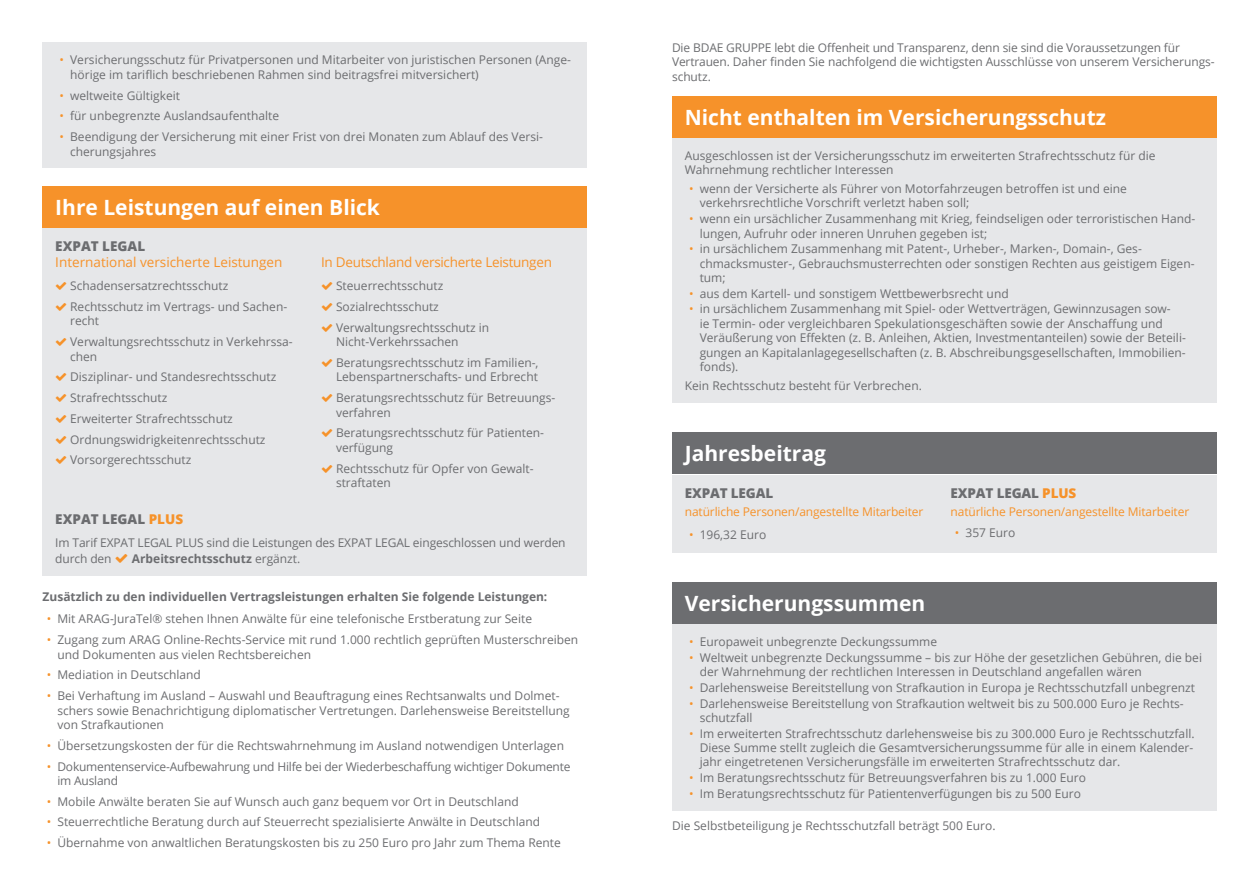
<style>
.page{position:relative;width:1259px;height:893px;background:#fff}
.page>*{position:absolute;margin:0;border:0;box-sizing:border-box;transform-origin:0 0}
.t1{font:700 21px "Open Sans";color:#fff}
.t2{font:13.5px/16.2px "Open Sans";color:#f6922a}
.BDAE_List_Bulletpoin{font:800 13.5px "Open Sans";letter-spacing:-.01em;color:#6c6d70}
.t3{font:13.5px "Open Sans";letter-spacing:-.02em;color:#f6922a}
.Absatz{font:12px/14.4px "Open Sans";color:#6c6d70}
.Absatz-2{font:700 12px "Open Sans";color:#6c6d70}
.BDAE_List_Bulletpoin-2{font:12px "Open Sans";letter-spacing:-.01em;color:#f6922a}
.s1{color:#f6922a}
.s2{font-weight:800;color:#6c6d70}
.s3{font-weight:400}
</style>
<div class="page">
<div style="left:43px;top:43px;width:544px;height:125px;background:#e6e7e9"></div>
<div style="left:672px;top:138px;width:544px;height:264px;background:#e6e7e9"></div>
<div style="left:672px;top:97px;width:544px;height:41px;background:#f6922a"></div>
<div style="left:43px;top:501px;width:544px;height:75px;background:#e6e7e9"></div>
<div style="left:43px;top:186px;width:544px;height:42px;background:#f6922a"></div>
<div style="left:43px;top:228px;width:544px;height:272px;background:#e6e7e9"></div>
<div style="left:672px;top:432px;width:544px;height:42px;background:#6c6d70"></div>
<div style="left:672px;top:475px;width:544px;height:78px;background:#e6e7e9"></div>
<div style="left:672px;top:624px;width:544px;height:187px;background:#e6e7e9"></div>
<div style="left:672px;top:583px;width:544px;height:41px;background:#6c6d70"></div>
<p class="Absatz" style="left:70px;top:53px;width:502px;text-indent:-11px"><span class="s1">•</span> Versicherungsschutz für Privatpersonen und Mitarbeiter von juristischen Personen (Ange&shy;hörige im tariflich beschriebenen Rahmen sind beitragsfrei mitversichert)</p>
<p class="Absatz" style="left:60px;top:88px;width:122px"><span class="s1">•</span> weltweite Gültigkeit</p>
<p class="Absatz" style="left:60px;top:109px;width:221px"><span class="s1">•</span> für unbegrenzte Auslandsaufenthalte</p>
<p class="Absatz" style="left:70px;top:129px;width:474px;text-indent:-11px"><span class="s1">•</span> Beendigung der Versicherung mit einer Frist von drei Monaten zum Ablauf des Versi&shy;cherungsjahres</p>
<p class="t1" style="left:55px;top:193px;width:326px">Ihre Leistungen auf einen Blick</p>
<p class="t2" style="left:55px;top:238px;width:229px"><span class="s2">EXPAT LEGAL<br></span>International versicherte Leistungen</p>
<p class="Absatz" style="left:70px;top:278px;width:160px">Schadensersatzrechtsschutz</p>
<p class="Absatz" style="left:70px;top:299px;width:218px">Rechtsschutz im Vertrags- und Sachen&shy;recht</p>
<p class="Absatz" style="left:70px;top:334px;width:224px">Verwaltungsrechtsschutz in Verkehrssa&shy;chen</p>
<p class="Absatz" style="left:70px;top:369px;width:208px">Disziplinar- und Standesrechtsschutz</p>
<p class="Absatz" style="left:70px;top:390px;width:99px">Strafrechtsschutz</p>
<p class="Absatz" style="left:70px;top:411px;width:164px">Erweiterter Strafrechtsschutz</p>
<p class="Absatz" style="left:70px;top:432px;width:197px">Ordnungswidrigkeitenrechtsschutz</p>
<p class="Absatz" style="left:70px;top:453px;width:123px">Vorsorgerechtsschutz</p>
<p class="t3" style="left:321px;top:253px;width:232px">In Deutschland versicherte Leistungen</p>
<p class="Absatz" style="left:336px;top:278px;width:109px">Steuerrechtsschutz</p>
<p class="Absatz" style="left:336px;top:299px;width:104px">Sozialrechtsschutz</p>
<p class="Absatz" style="left:336px;top:320px;width:155px">Verwaltungsrechtsschutz in<br>Nicht-Verkehrssachen</p>
<p class="Absatz" style="left:336px;top:355px;width:204px">Beratungsrechtsschutz im Familien-,<br>Lebenspartnerschafts- und Erbrecht</p>
<p class="Absatz" style="left:336px;top:390px;width:221px">Beratungsrechtsschutz für Betreuungs&shy;verfahren</p>
<p class="Absatz" style="left:336px;top:425px;width:210px">Beratungsrechtsschutz für Patienten&shy;verfügung</p>
<p class="Absatz" style="left:336px;top:461px;width:199px">Rechtsschutz für Opfer von Gewalt&shy;straftaten</p>
<p class="BDAE_List_Bulletpoin" style="left:55px;top:509px;width:129px">EXPAT LEGAL <span class="s1">PLUS</span></p>
<p class="Absatz" style="left:55px;top:534px;width:512px;line-height:16.2px">Im Tarif EXPAT LEGAL PLUS sind die Leistungen des EXPAT LEGAL eingeschlossen und werden durch den</p>
<p class="Absatz-2" style="left:132px;top:550px;width:170px">Arbeitsrechtsschutz <span class="s3">ergänzt.</span></p>
<p class="Absatz-2" style="left:43px;top:588px;width:506px">Zusätzlich zu den individuellen Vertragsleistungen erhalten Sie folgende Leistungen:</p>
<p class="Absatz" style="left:47px;top:611px;width:487px"><span class="s1">•</span> Mit ARAG-JuraTel® stehen Ihnen Anwälte für eine telefonische Erstberatung zur Seite</p>
<p class="Absatz" style="left:57px;top:632px;width:522px;text-indent:-11px"><span class="s1">•</span> Zugang zum ARAG Online-Rechts-Service mit rund 1.000 rechtlich geprüften Musterschreiben und Dokumenten aus vielen Rechtsbereichen</p>
<p class="Absatz" style="left:47px;top:667px;width:156px"><span class="s1">•</span> Mediation in Deutschland</p>
<p class="Absatz" style="left:57px;top:688px;width:514px;text-indent:-11px"><span class="s1">•</span> Bei Verhaftung im Ausland – Auswahl und Beauftragung eines Rechtsanwalts und Dolmet&shy;schers sowie Benachrichtigung diplomatischer Vertretungen. Darlehensweise Bereitstellung von Strafkautionen</p>
<p class="Absatz" style="left:47px;top:738px;width:519px"><span class="s1">•</span> Übersetzungskosten der für die Rechtswahrnehmung im Ausland notwendigen Unterlagen</p>
<p class="Absatz" style="left:57px;top:759px;width:515px;text-indent:-11px"><span class="s1">•</span> Dokumentenservice-Aufbewahrung und Hilfe bei der Wiederbeschaffung wichtiger Dokumente im Ausland</p>
<p class="Absatz" style="left:47px;top:794px;width:473px"><span class="s1">•</span> Mobile Anwälte beraten Sie auf Wunsch auch ganz bequem vor Ort in Deutschland</p>
<p class="Absatz" style="left:47px;top:815px;width:495px"><span class="s1">•</span> Steuerrechtliche Beratung durch auf Steuerrecht spezialisierte Anwälte in Deutschland</p>
<p class="Absatz" style="left:47px;top:835px;width:515px"><span class="s1">•</span> Übernahme von anwaltlichen Beratungskosten bis zu 250 Euro pro Jahr zum Thema Rente</p>
<p class="Absatz" style="left:672px;top:40px;width:544px">Die BDAE GRUPPE lebt die Offenheit und Transparenz, denn sie sind die Voraussetzungen für<br>Vertrauen. Daher finden Sie nachfolgend die wichtigsten Ausschlüsse von unserem Versicherungs&shy;schutz.</p>
<p class="t1" style="left:685px;top:103px;width:423px">Nicht enthalten im Versicherungsschutz</p>
<p class="Absatz" style="left:685px;top:148px;width:472px">Ausgeschlossen ist der Versicherungsschutz im erweiterten Strafrechtsschutz für die<br>Wahrnehmung rechtlicher Interessen</p>
<p class="Absatz" style="left:699px;top:181px;width:429px;text-indent:-11px"><span class="s1">•</span> wenn der Versicherte als Führer von Motorfahrzeugen betroffen ist und eine verkehrsrechtliche Vorschrift verletzt haben soll;</p>
<p class="Absatz" style="left:699px;top:211px;width:497px;text-indent:-11px"><span class="s1">•</span> wenn ein ursächlicher Zusammenhang mit Krieg, feindseligen oder terroristischen Hand&shy;lungen, Aufruhr oder inneren Unruhen gegeben ist;</p>
<p class="Absatz" style="left:699px;top:241px;width:496px;text-indent:-11px"><span class="s1">•</span> in ursächlichem Zusammenhang mit Patent-, Urheber-, Marken-, Domain-, Ges&shy;chmacksmuster-, Gebrauchsmusterrechten oder sonstigen Rechten aus geistigem Eigen&shy;tum;</p>
<p class="Absatz" style="left:689px;top:286px;width:321px"><span class="s1">•</span> aus dem Kartell- und sonstigem Wettbewerbsrecht und</p>
<p class="Absatz" style="left:699px;top:301px;width:488px;text-indent:-11px"><span class="s1">•</span> in ursächlichem Zusammenhang mit Spiel- oder Wettverträgen, Gewinnzusagen sow-<br>ie Termin- oder vergleichbaren Spekulationsgeschäften sowie der Anschaffung und Veräußerung von Effekten (z. B. Anleihen, Aktien, Investmentanteilen) sowie der Beteili&shy;gungen an Kapitalanlagegesellschaften (z. B. Abschreibungsgesellschaften, Immobilien&shy;fonds).</p>
<p class="Absatz" style="left:685px;top:378px;width:239px">Kein Rechtsschutz besteht für Verbrechen.</p>
<p class="t1" style="left:685px;top:439px;width:143px">Jahresbeitrag</p>
<p class="BDAE_List_Bulletpoin" style="left:685px;top:483px;width:90px">EXPAT LEGAL</p>
<p class="BDAE_List_Bulletpoin-2" style="left:685px;top:504px;width:240px">natürliche Personen/angestellte Mitarbeiter</p>
<p class="Absatz" style="left:689px;top:527px;width:79px"><span class="s1">•</span> 196,32 Euro</p>
<p class="t1" style="left:685px;top:589px;width:242px">Versicherungssummen</p>
<p class="BDAE_List_Bulletpoin" style="left:950px;top:483px;width:127px">EXPAT LEGAL <span class="s1">PLUS</span></p>
<p class="BDAE_List_Bulletpoin-2" style="left:950px;top:504px;width:240px">natürliche Personen/angestellte Mitarbeiter</p>
<p class="Absatz" style="left:955px;top:525px;width:62px"><span class="s1">•</span> 357 Euro</p>
<p class="Absatz" style="left:689px;top:634px;width:250px"><span class="s1">•</span> Europaweit unbegrenzte Deckungssumme</p>
<p class="Absatz" style="left:699px;top:650px;width:504px;text-indent:-11px"><span class="s1">•</span> Weltweit unbegrenzte Deckungssumme – bis zur Höhe der gesetzlichen Gebühren, die bei der Wahrnehmung der rechtlichen Interessen in Deutschland angefallen wären</p>
<p class="Absatz" style="left:689px;top:680px;width:507px"><span class="s1">•</span> Darlehensweise Bereitstellung von Strafkaution in Europa je Rechtsschutzfall unbegrenzt</p>
<p class="Absatz" style="left:699px;top:696px;width:485px;text-indent:-11px"><span class="s1">•</span> Darlehensweise Bereitstellung von Strafkaution weltweit bis zu 500.000 Euro je Rechts&shy;schutzfall</p>
<p class="Absatz" style="left:699px;top:726px;width:496px;text-align:justify;text-indent:-11px"><span class="s1">•</span> Im erweiterten Strafrechtsschutz darlehensweise bis zu 300.000 Euro je Rechtsschutzfall.<br>Diese Summe stellt zugleich die Gesamtversicherungssumme für alle in einem Kalender&shy;jahr eingetretenen Versicherungsfälle im erweiterten Strafrechtsschutz dar.</p>
<p class="Absatz" style="left:689px;top:770px;width:398px"><span class="s1">•</span> Im Beratungsrechtsschutz für Betreuungsverfahren bis zu 1.000 Euro</p>
<p class="Absatz" style="left:689px;top:786px;width:393px"><span class="s1">•</span> Im Beratungsrechtsschutz für Patientenverfügungen bis zu 500 Euro</p>
<p class="Absatz" style="left:672px;top:818px;width:325px">Die Selbstbeteiligung je Rechtsschutzfall beträgt 500 Euro.</p>
</div>
